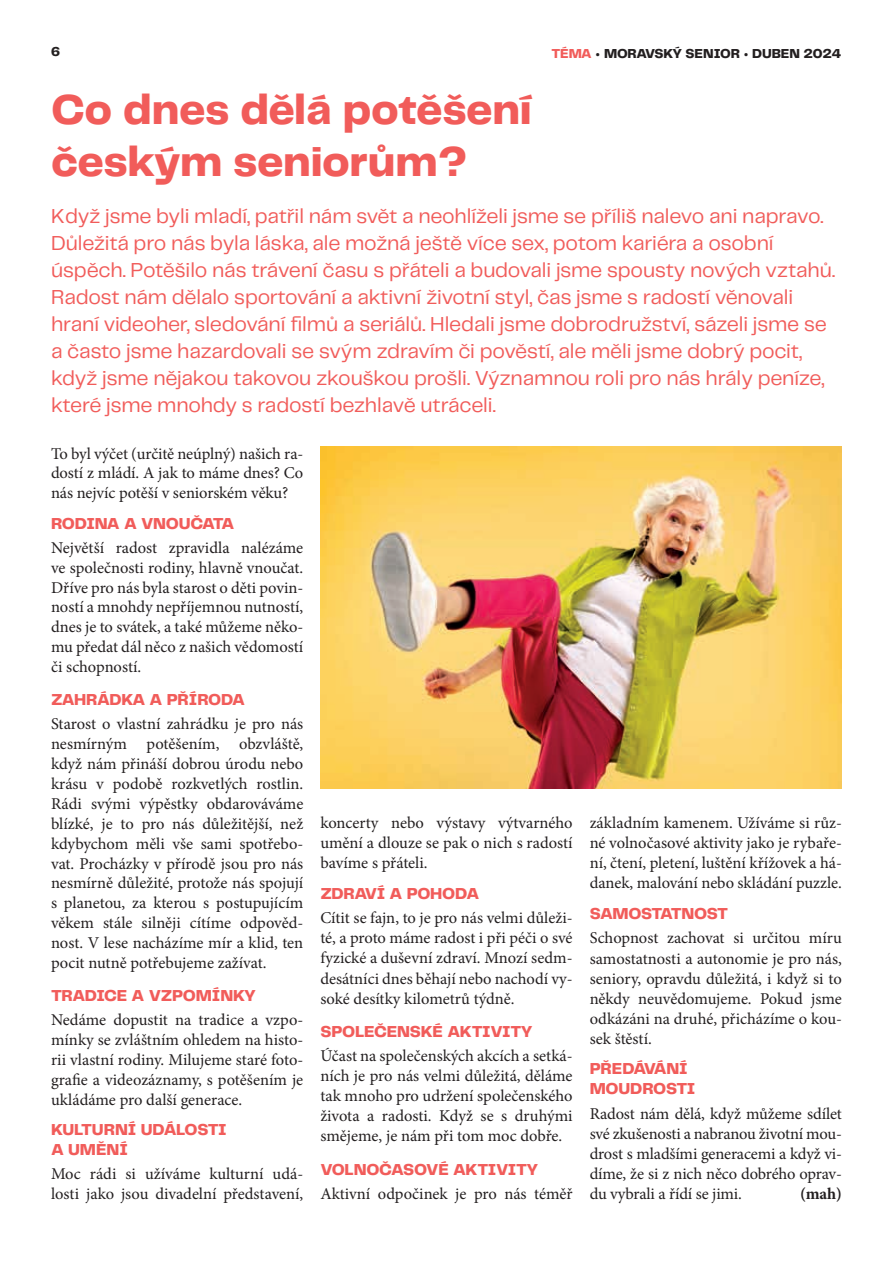
<style>
.page{position:relative;width:893px;height:1263px;background:#fff}
.page>*{position:absolute;margin:0;border:0;box-sizing:border-box;transform-origin:0 0}
.t1{font:800 43.5px/52.2px "Telegraf";letter-spacing:-.005em;color:#f15c5a}
.t2{font:21px/27px "Telegraf";letter-spacing:-.01em;color:#f15c5a}
.t3{font:16.5px/19.8px "Minion Pro";color:#231f20;text-align:justify}
.t4{font:800 16.5px/19.8px "Telegraf";letter-spacing:-.02em;color:#f15c5a}
.t5{font:700 16.5px "Minion Pro";color:#231f20}
.t6{font:800 13.5px "Telegraf";letter-spacing:-.01em;color:#231f20}
.s1{color:#f15c5a}
</style>
<div class="page">
<img style="left:320px;top:446px;width:522px;height:342px">
<p class="t6" style="left:51px;top:42px;width:11px">6</p>
<p class="t6" style="left:552px;top:44px;width:291px"><span class="s1">TÉMA</span> • MORAVSKÝ SENIOR • DUBEN 2024</p>
<h1 class="t1" style="left:51px;top:84px;width:482px">Co dnes dělá potěšení českým seniorům?</h1>
<p class="t2" style="left:51px;top:202px;width:786px">Když jsme byli mladí, patřil nám svět a neohlíželi jsme se příliš nalevo ani napravo.<br>Důležitá pro nás byla láska, ale možná ještě více sex, potom kariéra a osobní úspěch. Potěšilo nás trávení času s přáteli a budovali jsme spousty nových vztahů.<br>Radost nám dělalo sportování a aktivní životní styl, čas jsme s radostí věnovali hraní videoher, sledování filmů a seriálů. Hledali jsme dobrodružství, sázeli jsme se a často jsme hazardovali se svým zdravím či pověstí, ale měli jsme dobrý pocit, když jsme nějakou takovou zkouškou prošli. Významnou roli pro nás hrály peníze, které jsme mnohdy s radostí bezhlavě utráceli.</p>
<p class="t3" style="left:51px;top:443px;width:254px">To byl výčet (určitě neúplný) našich ra&shy;dostí z mládí. A jak to máme dnes? Co nás nejvíc potěší v seniorském věku?</p>
<p class="t4" style="left:51px;top:513px;width:185px">RODINA A VNOUČATA</p>
<p class="t3" style="left:51px;top:538px;width:254px">Největší radost zpravidla nalézáme ve společnosti rodiny, hlavně vnoučat.<br>Dříve pro nás byla starost o děti povin&shy;ností a mnohdy nepříjemnou nutností, dnes je to svátek, a také můžeme něko&shy;mu předat dál něco z našich vědomostí či schopností.</p>
<p class="t4" style="left:51px;top:690px;width:196px">ZAHRÁDKA A PŘÍRODA</p>
<p class="t3" style="left:51px;top:714px;width:254px">Starost o vlastní zahrádku je pro nás nesmírným potěšením, obzvláště, když nám přináší dobrou úrodu nebo krásu v podobě rozkvetlých rostlin.<br>Rádi svými výpěstky obdarováváme blízké, je to pro nás důležitější, než kdybychom měli vše sami spotřebo&shy;vat. Procházky v přírodě jsou pro nás nesmírně důležité, protože nás spojují s planetou, za kterou s postupujícím věkem stále silněji cítíme odpověd&shy;nost. V lese nacházíme mír a klid, ten pocit nutně potřebujeme zažívat.</p>
<p class="t4" style="left:51px;top:986px;width:206px">TRADICE A VZPOMÍNKY</p>
<p class="t3" style="left:51px;top:1010px;width:254px">Nedáme dopustit na tradice a vzpo&shy;mínky se zvláštním ohledem na histo&shy;rii vlastní rodiny. Milujeme staré foto&shy;grafie a videozáznamy, s potěšením je ukládáme pro další generace.</p>
<p class="t4" style="left:51px;top:1120px;width:177px">KULTURNÍ UDÁLOSTI<br>A UMĚNÍ</p>
<p class="t3" style="left:51px;top:1164px;width:254px">Moc rádi si užíváme kulturní udá&shy;losti jako jsou divadelní představení,</p>
<p class="t3" style="left:320px;top:813px;width:254px">koncerty nebo výstavy výtvarného umění a dlouze se pak o nich s radostí bavíme s přáteli.</p>
<p class="t4" style="left:320px;top:884px;width:160px">ZDRAVÍ A POHODA</p>
<p class="t3" style="left:320px;top:908px;width:254px">Cítit se fajn, to je pro nás velmi důleži&shy;té, a proto máme radost i při péči o své fyzické a duševní zdraví. Mnozí sedm&shy;desátníci dnes běhají nebo nachodí vy&shy;soké desítky kilometrů týdně.</p>
<p class="t4" style="left:320px;top:1022px;width:214px">SPOLEČENSKÉ AKTIVITY</p>
<p class="t3" style="left:320px;top:1046px;width:254px">Účast na společenských akcích a setká&shy;ních je pro nás velmi důležitá, děláme tak mnoho pro udržení společenského života a radosti. Když se s druhými smějeme, je nám při tom moc dobře.</p>
<p class="t4" style="left:320px;top:1159px;width:219px">VOLNOČASOVÉ AKTIVITY</p>
<p class="t3" style="left:320px;top:1184px;width:254px">Aktivní odpočinek je pro nás téměř</p>
<p class="t3" style="left:590px;top:813px;width:254px">základním kamenem. Užíváme si růz&shy;né volnočasové aktivity jako je rybaře&shy;ní, čtení, pletení, luštění křížovek a há&shy;danek, malování nebo skládání puzzle.</p>
<p class="t4" style="left:590px;top:904px;width:140px">SAMOSTATNOST</p>
<p class="t3" style="left:590px;top:928px;width:254px">Schopnost zachovat si určitou míru samostatnosti a autonomie je pro nás, seniory, opravdu důležitá, i když si to někdy neuvědomujeme. Pokud jsme odkázáni na druhé, přicházíme o kou&shy;sek štěstí.</p>
<p class="t4" style="left:590px;top:1059px;width:107px">PŘEDÁVÁNÍ<br>MOUDROSTI</p>
<p class="t3" style="left:590px;top:1103px;width:254px">Radost nám dělá, když můžeme sdílet své zkušenosti a nabranou životní mou&shy;drost s mladšími generacemi a když vi&shy;díme, že si z nich něco dobrého oprav&shy;du vybrali a řídí se jimi.</p>
<p class="t5" style="left:800px;top:1182px;width:43px">(mah)</p>
</div>
